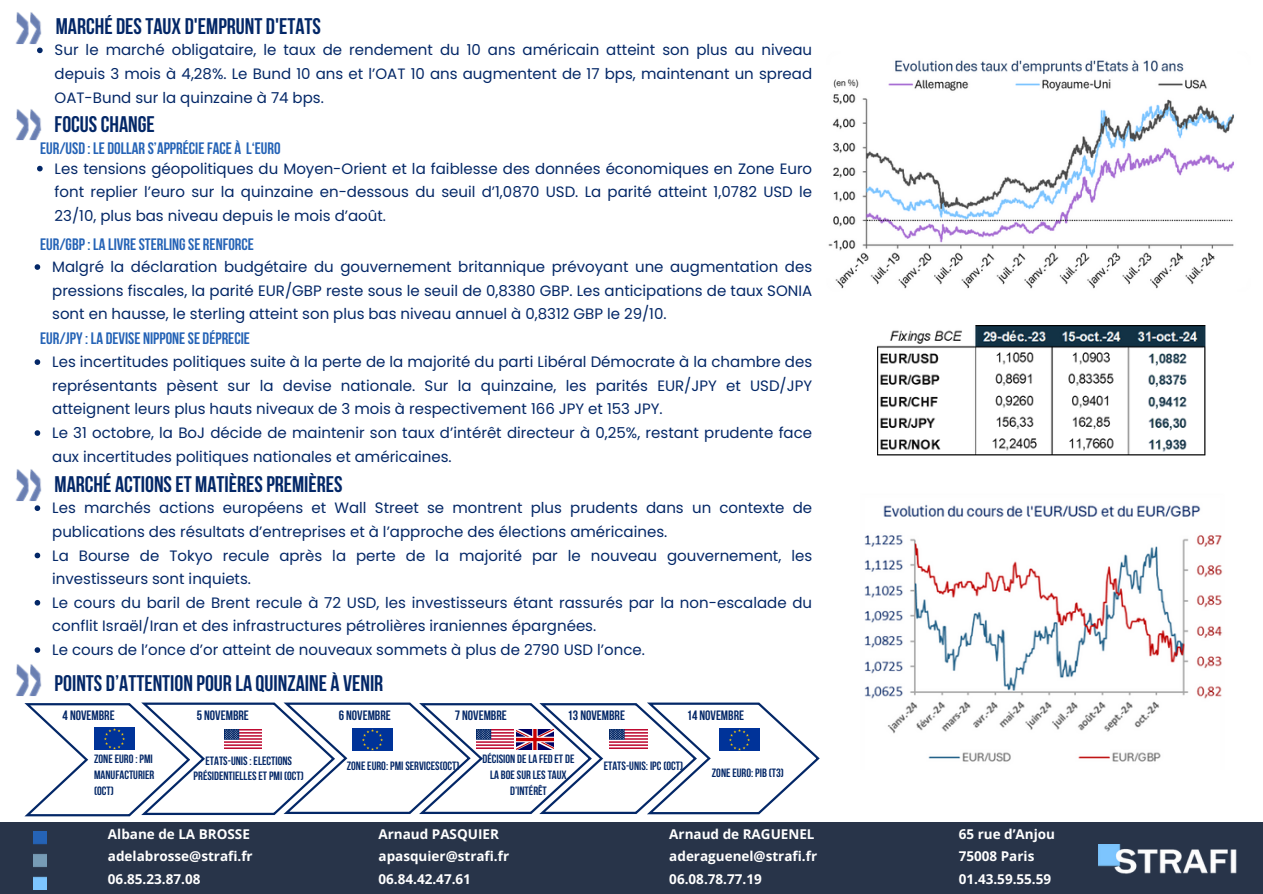
<style>
.page{position:relative;width:1263px;height:894px;background:#fff}
.page>*{position:absolute;margin:0;border:0;box-sizing:border-box;transform-origin:0 0}
.t1{font:700 22.5px "Bebas Neue";color:#032767}
.t2{font:700 16.5px "Bebas Neue";color:#2563b6}
.t3{font:15px/23.7px "Poppins";color:#032767;text-align:justify}
.t4{font:700 13.5px/22.5px "Open Sans";color:#fff}
.t5{font:700 13.5px "Bebas Neue";color:#032767}
.t6{font:700 12px/16px "Bebas Neue";color:#032767;text-align:center}
</style>
<div class="page">
<img style="left:15px;top:12px;width:27px;height:32px">
<img style="left:15px;top:109px;width:27px;height:32px">
<img style="left:15px;top:469px;width:27px;height:32px">
<img style="left:15px;top:664px;width:27px;height:32px">
<div style="left:0;top:822px;width:1263px;height:71px;background:#283449"></div>
<img style="left:1098px;top:844px;width:139px;height:30px">
<svg style="left:24px;top:702px;width:796px;height:114px"></svg>
<img style="left:719px;top:728px;width:41px;height:21px">
<img style="left:828px;top:60px;width:406px;height:229px">
<img style="left:864px;top:504px;width:359px;height:258px">
<img style="left:877px;top:326px;width:328px;height:129px">
<svg style="left:35px;top:359px;width:5px;height:6px"></svg>
<svg style="left:35px;top:430px;width:5px;height:6px"></svg>
<img style="left:34px;top:831px;width:12px;height:57px">
<svg style="left:37px;top:48px;width:6px;height:5px"></svg>
<svg style="left:35px;top:505px;width:5px;height:6px"></svg>
<svg style="left:35px;top:552px;width:5px;height:6px"></svg>
<svg style="left:35px;top:600px;width:5px;height:5px"></svg>
<svg style="left:35px;top:647px;width:5px;height:5px"></svg>
<svg style="left:37px;top:166px;width:6px;height:5px"></svg>
<svg style="left:35px;top:264px;width:5px;height:6px"></svg>
<h6 class="t1" style="left:56px;top:17px;width:267px">MARCHÉ DESTAUX D'EMPRUNT D'ETATS</h6>
<h2 class="t3" style="left:55px;top:38px;width:759px">Sur le marché obligataire, le taux de rendement du 10 ans américain atteint son plus au niveau depuis 3 mois à 4,28%. Le Bund 10 ans et l’OAT 10 ans augmentent de 17 bps, maintenant un spread OAT-Bund sur la quinzaine à 74 bps.</h2>
<h6 class="t1" style="left:55px;top:115px;width:102px">FOCUSCHANGE</h6>
<p class="t2" style="left:40px;top:142px;width:242px">EUR/USD : LE DOLLAR S’APPRÉCIEFACE À L‘EURO</p>
<p class="t3" style="left:55px;top:156px;width:759px">Les tensions géopolitiques du Moyen-Orient et la faiblesse des données économiques en Zone Euro font replier l’euro sur la quinzaine en-dessous du seuil d’1,0870 USD. La parité atteint 1,0782 USD le 23/10, plus bas niveau depuis le mois d’août.</p>
<p class="t2" style="left:40px;top:238px;width:215px">EUR/GBP: LA LIVRESTERLINGSE RENFORCE</p>
<p class="t3" style="left:52px;top:255px;width:761px">Malgré la déclaration budgétaire du gouvernement britannique prévoyant une augmentation des pressions fiscales, la parité EUR/GBP reste sous le seuil de 0,8380 GBP. Les anticipations de taux SONIA sont en hausse, le sterling atteint son plus bas niveau annuel à 0,8312 GBP le 29/10.</p>
<h5 class="t2" style="left:40px;top:332px;width:211px">EUR/JPY: LA DEVISE NIPPONESE DÉPRECIE</h5>
<p class="t3" style="left:52px;top:350px;width:761px">Les incertitudes politiques suite à la perte de la majorité du parti Libéral Démocrate à la chambre des représentants pèsent sur la devise nationale. Sur la quinzaine, les parités EUR/JPY et USD/JPY atteignent leurs plus hauts niveaux de 3 mois à respectivement 166 JPY et 153 JPY.</p>
<p class="t3" style="left:52px;top:421px;width:761px">Le 31 octobre, la BoJ décide de maintenir son taux d’intérêt directeur à 0,25%, restant prudente face aux incertitudes politiques nationales et américaines.</p>
<p class="t1" style="left:55px;top:475px;width:289px">MARCHÉ ACTIONSET MATIÈRESPREMIÈRES</p>
<p class="t3" style="left:52px;top:496px;width:761px">Les marchés actions européens et Wall Street se montrent plus prudents dans un contexte de publications des résultats d’entreprises et à l’approche des élections américaines.</p>
<p class="t3" style="left:52px;top:543px;width:761px">La Bourse de Tokyo recule après la perte de la majorité par le nouveau gouvernement, les investisseurs sont inquiets.</p>
<h5 class="t3" style="left:52px;top:590px;width:761px">Le cours du baril de Brent recule à 72 USD, les investisseurs étant rassurés par la non-escalade du conflit Israël/Iran et des infrastructures pétrolières iraniennes épargnées.</h5>
<p class="t3" style="left:52px;top:637px;width:594px">Le cours de l’once d’or atteint de nouveaux sommets à plus de 2790 USD l’once.</p>
<p class="t1" style="left:55px;top:674px;width:330px">POINTS D’ATTENTION POUR LA QUINZAINE À VENIR</p>
<p class="t5" style="left:63px;top:709px;width:54px">4 NOVEMBRE</p>
<p class="t5" style="left:197px;top:709px;width:54px">5 NOVEMBRE</p>
<h6 class="t5" style="left:339px;top:709px;width:54px">6 NOVEMBRE</h6>
<p class="t5" style="left:455px;top:709px;width:54px">7 NOVEMBRE</p>
<p class="t5" style="left:568px;top:709px;width:59px">13 NOVEMBRE</p>
<p class="t5" style="left:687px;top:709px;width:59px">14 NOVEMBRE</p>
<p class="t6" style="left:94px;top:752px;width:62px;text-align:left">ZONE EURO :PMI<br>MANUFACTURIER (OCT)</p>
<p class="t6" style="left:194px;top:753px;width:112px">ETATS-UNIS: ELECTIONS<br>PRÉSIDENTIELLESETPMI (OCT)</p>
<h6 class="t6" style="left:347px;top:758px;width:114px">ZONEEURO:PMISERVICES(OCT)</h6>
<h6 class="t6" style="left:482px;top:752px;width:93px">DÉCISION DE LA FED ET DE<br>LA BOESUR LES TAUX<br>D’INTÉRÊT</h6>
<p class="t6" style="left:604px;top:758px;width:81px">ETATS-UNIS: IPC (OCT)</p>
<p class="t6" style="left:712px;top:765px;width:74px">ZONE EURO: PIB (T3)</p>
<p class="t4" style="left:108px;top:821px;width:146px">Albane de LA BROSSE adelabrosse@strafi.fr<br>06.85.23.87.08</p>
<h5 class="t4" style="left:959px;top:821px;width:98px">65 rue d’Anjou<br>75008 Paris<br>01.43.59.55.59</h5>
<h6 class="t4" style="left:378px;top:821px;width:132px">Arnaud PASQUIER apasquier@strafi.fr<br>06.84.42.47.61</h6>
<p class="t4" style="left:669px;top:821px;width:149px">Arnaud de RAGUENEL aderaguenel@strafi.fr<br>06.08.78.77.19</p>
</div>
